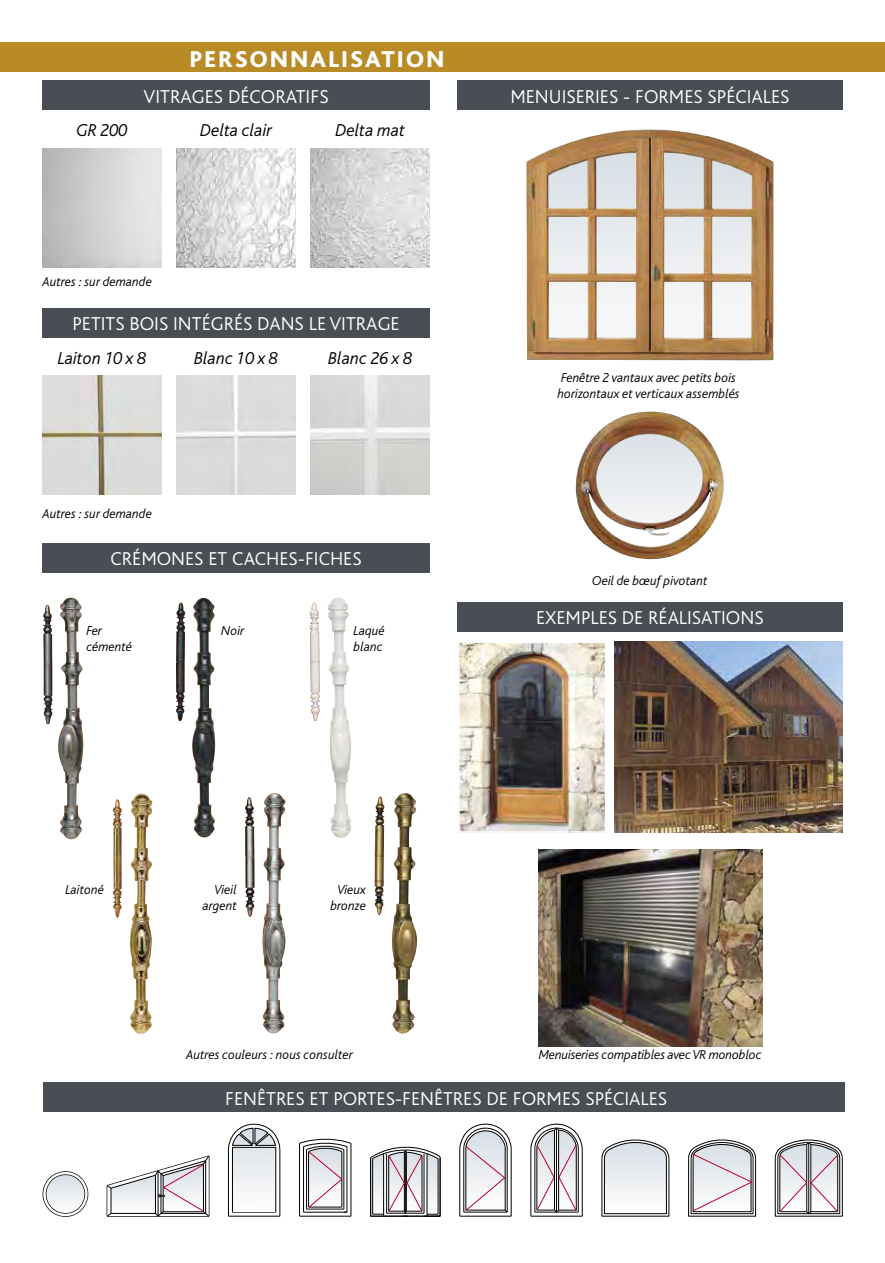
<style>
.page{position:relative;width:885px;height:1263px;background:#fff}
.page>*{position:absolute;margin:0;border:0;box-sizing:border-box;transform-origin:0 0}
.t1{font:800 24px "Bliss";letter-spacing:.1em;color:#fff}
.t2{font:300 19.5px "Bliss";color:#fff}
.t3{font:italic 300 18px "Bliss";color:#000}
.t4{font:italic 300 13.5px/16.2px "Bliss";color:#000}
</style>
<div class="page">
<hr style="left:459px;top:1150px;width:1px;height:66px;background:#000">
<hr style="left:510px;top:1150px;width:1px;height:66px;background:#000">
<hr style="left:459px;top:1216px;width:52px;height:1px;background:#000">
<hr style="left:530px;top:1150px;width:1px;height:66px;background:#000">
<hr style="left:582px;top:1150px;width:1px;height:66px;background:#000">
<hr style="left:531px;top:1216px;width:51px;height:1px;background:#000">
<svg style="left:601px;top:1139px;width:68px;height:74px"></svg>
<div style="left:690px;top:1158px;width:63px;height:56px;border:1px solid #000"></div>
<hr style="left:299px;top:1216px;width:52px;height:1px;background:#000">
<hr style="left:299px;top:1143px;width:1px;height:73px;background:#000">
<hr style="left:350px;top:1143px;width:1px;height:73px;background:#000">
<svg style="left:43px;top:1171px;width:45px;height:46px"></svg>
<hr style="left:228px;top:1216px;width:52px;height:1px;background:#000">
<hr style="left:232px;top:1212px;width:44px;height:1px;background:#000">
<hr style="left:279px;top:1150px;width:1px;height:66px;background:#000">
<hr style="left:228px;top:1150px;width:1px;height:66px;background:#000">
<svg style="left:228px;top:1123px;width:52px;height:89px"></svg>
<svg style="left:459px;top:1123px;width:53px;height:90px"></svg>
<svg style="left:688px;top:1139px;width:68px;height:73px"></svg>
<svg style="left:299px;top:1138px;width:53px;height:75px"></svg>
<svg style="left:106px;top:1155px;width:104px;height:62px"></svg>
<svg style="left:370px;top:1146px;width:71px;height:71px"></svg>
<svg style="left:774px;top:1139px;width:69px;height:75px"></svg>
<svg style="left:530px;top:1123px;width:53px;height:90px"></svg>
<img style="left:538px;top:849px;width:224px;height:197px">
<div style="left:457px;top:80px;width:385px;height:30px;background:#494e54"></div>
<div style="left:457px;top:602px;width:385px;height:29px;background:#494e54"></div>
<div style="left:43px;top:80px;width:386px;height:30px;background:#494e54"></div>
<img style="left:176px;top:148px;width:119px;height:119px">
<img style="left:310px;top:148px;width:119px;height:119px">
<div style="left:43px;top:308px;width:386px;height:29px;background:#494e54"></div>
<img style="left:310px;top:376px;width:119px;height:119px">
<img style="left:42px;top:376px;width:119px;height:119px">
<img style="left:176px;top:376px;width:119px;height:119px">
<div style="left:43px;top:1082px;width:801px;height:30px;background:#494e54"></div>
<div style="left:43px;top:543px;width:386px;height:30px;background:#494e54"></div>
<img style="left:43px;top:597px;width:41px;height:243px">
<img style="left:175px;top:597px;width:41px;height:241px">
<img style="left:374px;top:793px;width:43px;height:240px">
<img style="left:112px;top:794px;width:40px;height:240px">
<img style="left:245px;top:793px;width:40px;height:240px">
<div style="left:0;top:43px;width:884px;height:29px;background:#b98b26"></div>
<img style="left:309px;top:597px;width:43px;height:241px">
<img style="left:575px;top:411px;width:149px;height:148px">
<img style="left:461px;top:644px;width:142px;height:186px">
<div style="left:458px;top:641px;width:148px;height:192px;border:2px solid #fff"></div>
<img style="left:614px;top:641px;width:228px;height:192px">
<img style="left:526px;top:129px;width:248px;height:232px">
<h1 class="t1" style="left:190px;top:46px;width:256px">PERSONNALISATION</h1>
<h2 class="t2" style="left:144px;top:86px;width:186px">VITRAGES DÉCORATIFS</h2>
<h3 class="t3" style="left:76px;top:121px;width:53px">GR 200</h3>
<h3 class="t3" style="left:200px;top:121px;width:73px">Delta clair</h3>
<h3 class="t3" style="left:335px;top:121px;width:71px">Delta mat</h3>
<p class="t4" style="left:42px;top:273px;width:111px">Autres : sur demande</p>
<h2 class="t2" style="left:73px;top:313px;width:328px">PETITS BOIS INTÉGRÉS DANS LE VITRAGE</h2>
<h3 class="t3" style="left:58px;top:349px;width:90px">Laiton 10 x 8</h3>
<h3 class="t3" style="left:194px;top:349px;width:85px">Blanc 10 x 8</h3>
<h3 class="t3" style="left:328px;top:349px;width:85px">Blanc 26 x 8</h3>
<p class="t4" style="left:42px;top:506px;width:111px">Autres : sur demande</p>
<h2 class="t2" style="left:111px;top:549px;width:252px">CRÉMONES ET CACHES-FICHES</h2>
<p class="t4" style="left:86px;top:623px;width:47px">Fer cémenté</p>
<p class="t4" style="left:221px;top:623px;width:25px">Noir</p>
<p class="t4" style="left:353px;top:623px;width:33px">Laqué blanc</p>
<h2 class="t2" style="left:510px;top:86px;width:280px">MENUISERIES - FORMES SPÉCIALES</h2>
<p class="t4" style="left:557px;top:370px;width:184px">Fenêtre 2 vantaux avec petits bois horizontaux et verticaux assemblés</p>
<p class="t4" style="left:592px;top:573px;width:117px">Oeil de bœuf pivotant</p>
<h2 class="t2" style="left:536px;top:607px;width:229px">EXEMPLES DE RÉALISATIONS</h2>
<p class="t4" style="left:65px;top:881px;width:40px">Laitoné</p>
<p class="t4" style="left:202px;top:881px;width:36px;text-align:right">Vieil argent</p>
<p class="t4" style="left:330px;top:881px;width:37px;text-align:center">Vieux bronze</p>
<p class="t4" style="left:186px;top:1047px;width:168px">Autres couleurs : nous consulter</p>
<p class="t4" style="left:539px;top:1047px;width:224px">Menuiseries compatibles avec VR monobloc</p>
<h2 class="t2" style="left:225px;top:1088px;width:443px">FENÊTRES ET PORTES-FENÊTRES DE FORMES SPÉCIALES</h2>
</div>
